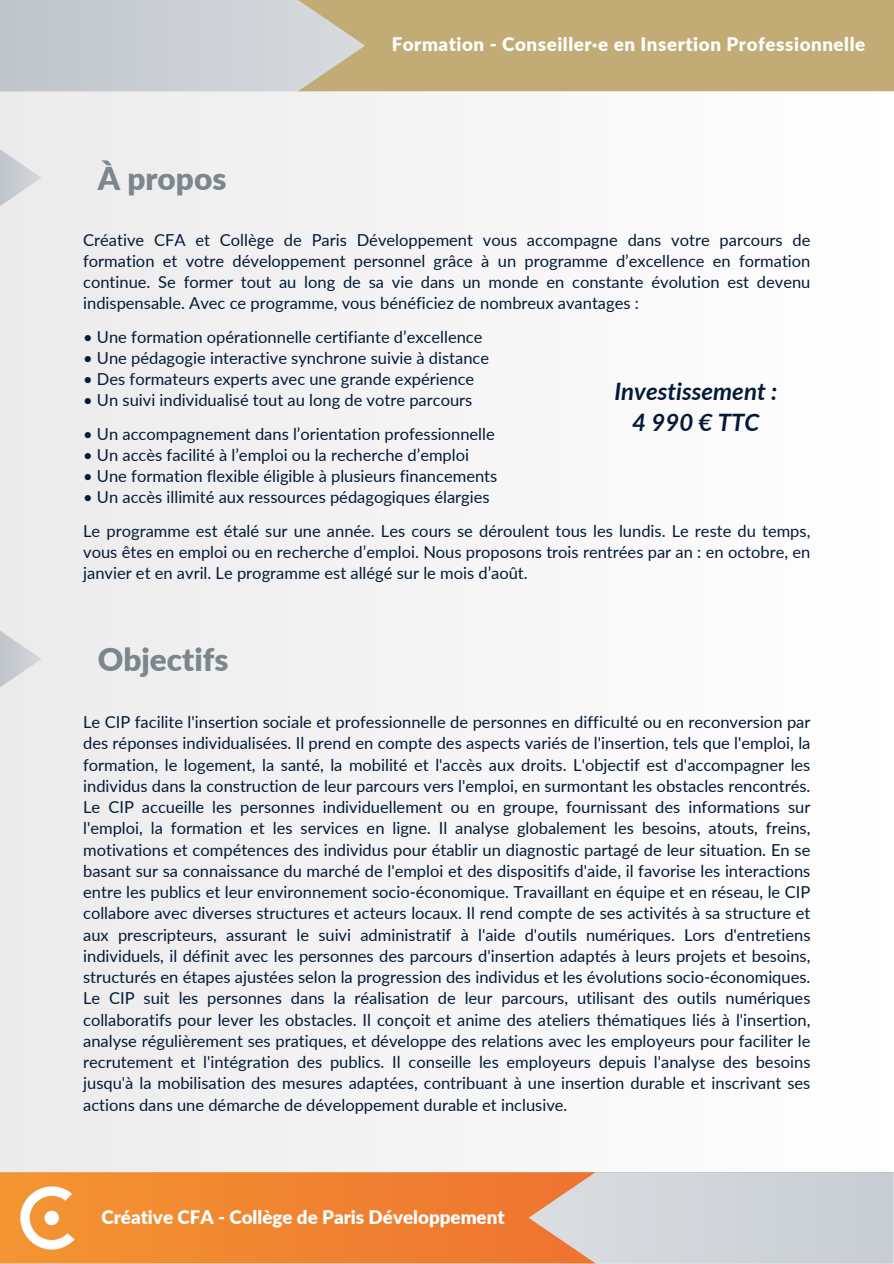
<style>
.page{position:relative;width:894px;height:1264px;background:#fff}
.page>*{position:absolute;margin:0;border:0;box-sizing:border-box;transform-origin:0 0}
.t1{font:900 31.5px "Lato";color:#7b868d}
.t2{font:italic 700 24px/30.3px "Lato";color:#041a36;text-align:center}
.t3{font:900 18.75px "Lato";letter-spacing:.03em;color:#fff}
.t4{font:900 18.75px "Lato";color:#fff}
.t5{font:16.5px/21.3px "Lato";color:#041a36;text-align:justify}
</style>
<div class="page">
<div style="left:0;top:0;width:893px;height:1263px;background:#f5f5f5"></div>
<svg style="left:0;top:0;width:298px;height:91px;background:#c8cdd1"></svg>
<div style="left:298px;top:0;width:595px;height:91px;background:#c3ab76"></div>
<svg style="left:0;top:149px;width:42px;height:57px"></svg>
<svg style="left:0;top:630px;width:42px;height:57px"></svg>
<div style="left:595px;top:1172px;width:298px;height:91px;background:#cfd4d9"></div>
<svg style="left:0;top:1172px;width:595px;height:91px;background:#ee883c"></svg>
<img style="left:7px;top:1172px;width:82px;height:91px">
<h3 class="t3" style="left:391px;top:33px;width:475px">Formation - Conseiller·e en Insertion Professionnelle</h3>
<h1 class="t1" style="left:98px;top:158px;width:130px">À propos</h1>
<p class="t5" style="left:83px;top:229px;width:728px">Créative CFA et Collège de Paris Développement vous accompagne dans votre parcours de formation et votre développement personnel grâce à un programme d’excellence en formation continue. Se former tout au long de sa vie dans un monde en constante évolution est devenu indispensable. Avec ce programme, vous bénéficiez de nombreux avantages :</p>
<p class="t5" style="left:83px;top:326px;width:401px">• Une formation opérationnelle certifiante d’excellence</p>
<p class="t5" style="left:83px;top:347px;width:407px">• Une pédagogie interactive synchrone suivie à distance</p>
<p class="t5" style="left:83px;top:368px;width:392px">• Des formateurs experts avec une grande expérience</p>
<p class="t5" style="left:83px;top:389px;width:390px">• Un suivi individualisé tout au long de votre parcours</p>
<p class="t5" style="left:83px;top:423px;width:413px">• Un accompagnement dans l’orientation professionnelle</p>
<p class="t5" style="left:83px;top:444px;width:387px">• Un accès facilité à l’emploi ou la recherche d’emploi</p>
<p class="t5" style="left:83px;top:465px;width:415px">• Une formation flexible éligible à plusieurs financements</p>
<p class="t5" style="left:83px;top:486px;width:408px">• Un accès illimité aux ressources pédagogiques élargies</p>
<p class="t5" style="left:83px;top:520px;width:728px">Le programme est étalé sur une année. Les cours se déroulent tous les lundis. Le reste du temps, vous êtes en emploi ou en recherche d’emploi. Nous proposons trois rentrées par an : en octobre, en janvier et en avril. Le programme est allégé sur le mois d’août.</p>
<h3 class="t2" style="left:614px;top:376px;width:164px">Investissement :<br>4 990 € TTC</h3>
<h2 class="t1" style="left:98px;top:639px;width:132px">Objectifs</h2>
<h1 class="t5" style="left:83px;top:711px;width:728px">Le CIP facilite l'insertion sociale et professionnelle de personnes en difficulté ou en reconversion par des réponses individualisées. Il prend en compte des aspects variés de l'insertion, tels que l'emploi, la formation, le logement, la santé, la mobilité et l'accès aux droits. L'objectif est d'accompagner les individus dans la construction de leur parcours vers l'emploi, en surmontant les obstacles rencontrés.<br>Le CIP accueille les personnes individuellement ou en groupe, fournissant des informations sur l'emploi, la formation et les services en ligne. Il analyse globalement les besoins, atouts, freins, motivations et compétences des individus pour établir un diagnostic partagé de leur situation. En se basant sur sa connaissance du marché de l'emploi et des dispositifs d'aide, il favorise les interactions entre les publics et leur environnement socio-économique. Travaillant en équipe et en réseau, le CIP collabore avec diverses structures et acteurs locaux. Il rend compte de ses activités à sa structure et aux prescripteurs, assurant le suivi administratif à l'aide d'outils numériques. Lors d'entretiens individuels, il définit avec les personnes des parcours d'insertion adaptés à leurs projets et besoins, structurés en étapes ajustées selon la progression des individus et les évolutions socio-économiques.<br>Le CIP suit les personnes dans la réalisation de leur parcours, utilisant des outils numériques collaboratifs pour lever les obstacles. Il conçoit et anime des ateliers thématiques liés à l'insertion, analyse régulièrement ses pratiques, et développe des relations avec les employeurs pour faciliter le recrutement et l'intégration des publics. Il conseille les employeurs depuis l'analyse des besoins jusqu'à la mobilisation des mesures adaptées, contribuant à une insertion durable et inscrivant ses actions dans une démarche de développement durable et inclusive.</h1>
<p class="t4" style="left:101px;top:1205px;width:404px">Créative CFA - Collège de Paris Développement</p>
</div>
